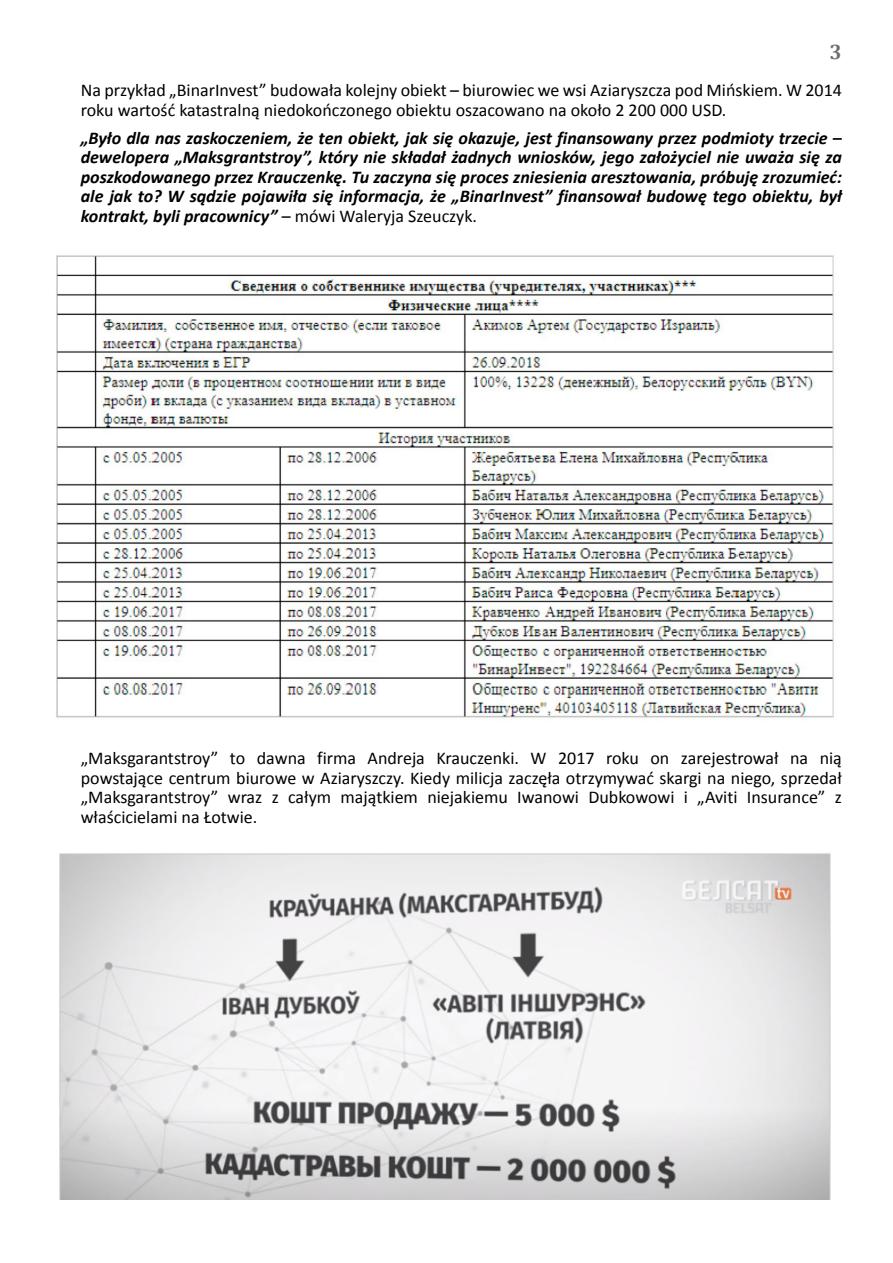
<style>
.page{position:relative;width:893px;height:1263px;background:#fff}
.page>*{position:absolute;margin:0;border:0;box-sizing:border-box;transform-origin:0 0}
.t1{font:700 21px "Cambria";color:#6d6e71}
.t2{font:18px/19.5px "Calibri";color:#000}
.t3{font:italic 700 18px/19.5px "Calibri";color:#000;text-align:justify}
.s1{font-weight:400;font-style:normal}
</style>
<div class="page">
<img style="left:56px;top:255px;width:778px;height:466px">
<img style="left:59px;top:853px;width:772px;height:346px">
<p class="t1" style="left:829px;top:39px;width:14px">3</p>
<p class="t2" style="left:81px;top:80px;width:763px">Na przykład „BinarInvest” budowała kolejny obiekt – biurowiec we wsi Aziaryszcza pod Mińskiem. W 2014 roku wartość katastralną niedokończonego obiektu oszacowano na około 2 200 000 USD.</p>
<p class="t3" style="left:81px;top:127px;width:763px">„Było dla nas zaskoczeniem, że ten obiekt, jak się okazuje, jest finansowany przez podmioty trzecie – dewelopera „Maksgrantstroy”, który nie składał żadnych wniosków, jego założyciel nie uważa się za poszkodowanego przez Krauczenkę. Tu zaczyna się proces zniesienia aresztowania, próbuję zrozumieć: ale jak to? W sądzie pojawiła się informacja, że „BinarInvest” finansował budowę tego obiektu, był kontrakt, byli pracownicy” <span class="s1">– mówi Waleryja Szeuczyk.</span></p>
<p class="t2" style="left:81px;top:747px;width:763px;text-align:justify">„Maksgarantstroy” to dawna firma Andreja Krauczenki. W 2017 roku on zarejestrował na nią powstające centrum biurowe w Aziaryszczy. Kiedy milicja zaczęła otrzymywać skargi na niego, sprzedał „Maksgarantstroy” wraz z całym majątkiem niejakiemu Iwanowi Dubkowowi i „Aviti Insurance” z właścicielami na Łotwie.</p>
</div>
